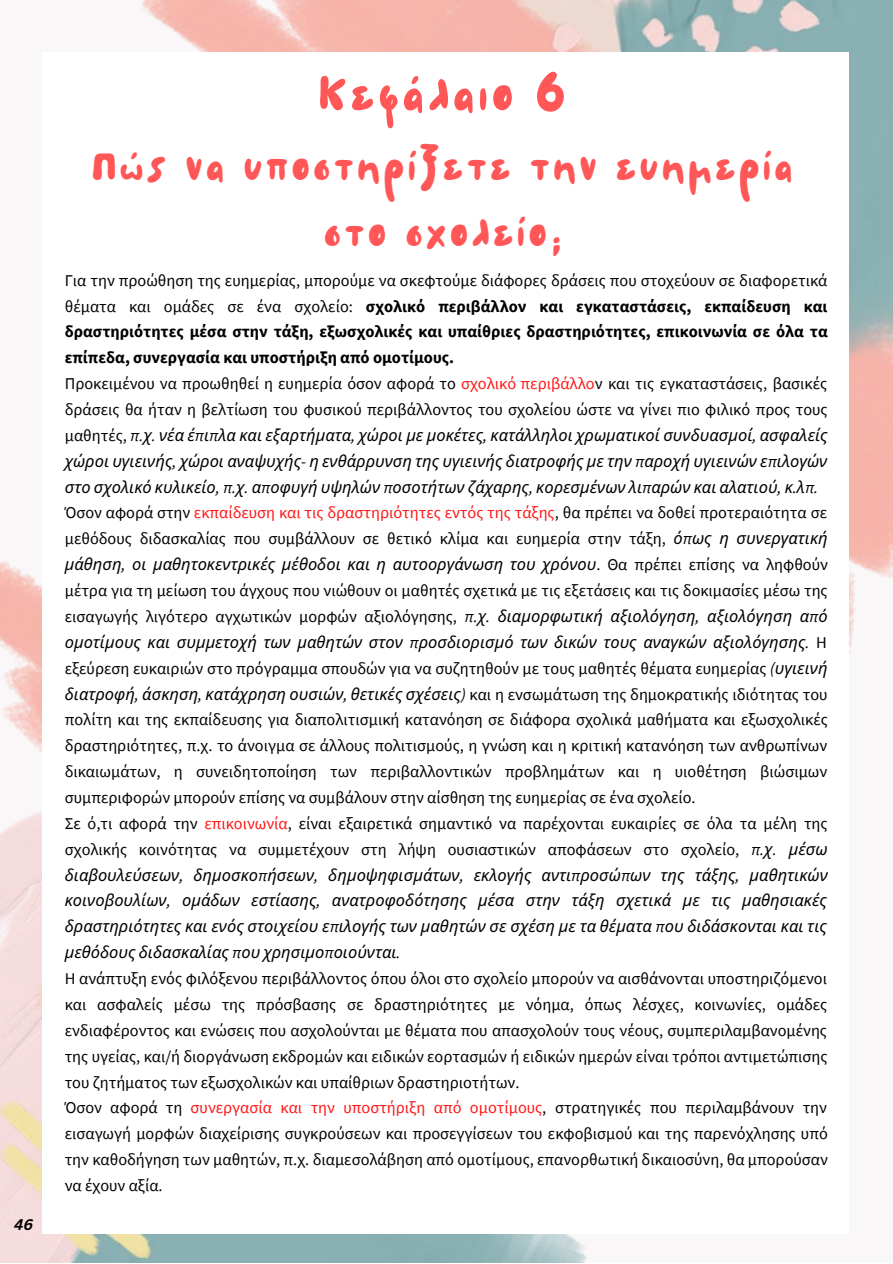
<style>
.page{position:relative;width:893px;height:1264px;background:#fff}
.page>*{position:absolute;margin:0;border:0;box-sizing:border-box;transform-origin:0 0}
.t1{font:52.5px "NF Lepetitcochon Regular";letter-spacing:.1em;color:#ff5757}
.t2{font:45px/66.3px "NF Lepetitcochon Regular";letter-spacing:.1em;color:#ff5757;text-align:center}
.t3{font:16.5px/25.8px "Source Sans Pro";color:#000}
.t4{font:italic 16.5px/25.8px "Noto Sans";color:#000;text-align:justify}
.t5{font:italic 700 15px "Canva Sans";color:#000}
.s1{font-weight:700}
.s2{color:#ff1616}
.s3{font-family:"Source Sans Pro";font-style:normal}
.s4{font-family:"Source Sans Pro"}
.s5{font-family:"Noto Sans";font-style:italic}
.s6{font-style:italic}
</style>
<div class="page">
<div style="left:0;top:0;width:892px;height:1262px;background:#faf7f8"></div>
<img style="left:0;top:561px;width:42px;height:191px">
<img style="left:0;top:812px;width:587px;height:450px">
<img style="left:142px;top:0;width:750px;height:654px">
<div style="left:43px;top:52px;width:805px;height:1181px;background:#fff"></div>
<p class="t5" style="left:14px;top:1218px;width:21px">46</p>
<h1 class="t1" style="left:319px;top:56px;width:247px">Κεφάλαιο 6</h1>
<h2 class="t2" style="left:92px;top:135px;width:701px">Πώς να υποστηρίξετε την ευημερία στο σχολείο;</h2>
<p class="t3" style="left:65px;top:267px;width:764px">Για την προώθηση της ευημερίας, μπορούμε να σκεφτούμε διάφορες δράσεις που στοχεύουν σε διαφορετικά θέματα και ομάδες σε ένα σχολείο: <span class="s1">σχολικό περιβάλλον και εγκαταστάσεις, εκπαίδευση και δραστηριότητες μέσα στην τάξη, εξωσχολικές και υπαίθριες δραστηριότητες, επικοινωνία σε όλα τα επίπεδα, συνεργασία και υποστήριξη από ομοτίμους.<br></span>Προκειμένου να προωθηθεί η ευημερία όσον αφορά το <span class="s2">σχολικό περιβάλλο</span>ν και τις εγκαταστάσεις, βασικές δράσεις θα ήταν η βελτίωση του φυσικού περιβάλλοντος του σχολείου ώστε να γίνει πιο φιλικό προς τους</p>
<p class="t4" style="left:65px;top:421px;width:764px"><span class="s3">μαθητές,</span> <span class="s4">π.</span>χ<span class="s4">.</span> νέα έ<span class="s4">π</span>ι<span class="s4">π</span>λα και εξαρτήματα<span class="s4">,</span> χώροι με μοκέτες<span class="s4">,</span> κατάλληλοι χρωματικοί συνδυασμοί<span class="s4">,</span> ασφαλείς χώροι υγιεινής<span class="s4">,</span> χώροι αναψυχής<span class="s4">-</span> η ενθάρρυνση της υγιεινής διατροφής με την <span class="s4">π</span>αροχή υγιεινών ε<span class="s4">π</span>ιλογών στο σχολικό κυλικείο<span class="s4">, π.</span>χ<span class="s4">.</span> α<span class="s4">π</span>οφυγή υψηλών <span class="s4">π</span>οσοτήτων ζάχαρης<span class="s4">,</span> κορεσμένων λι<span class="s4">π</span>αρών και αλατιού<span class="s4">,</span> κ<span class="s4">.</span>λ<span class="s4">π.</span></p>
<p class="t3" style="left:65px;top:499px;width:764px">Όσον αφορά στην <span class="s2">εκπαίδευση και τις δραστηριότητες εντός της τάξης</span>, θα πρέπει να δοθεί προτεραιότητα σε μεθόδους διδασκαλίας που συμβάλλουν σε θετικό κλίμα και ευημερία στην τάξη, <span class="s5">ό</span><span class="s6">π</span><span class="s5">ως η συνεργατική</span></p>
<p class="t4" style="left:65px;top:551px;width:764px">μάθηση<span class="s4">,</span> οι μαθητοκεντρικές μέθοδοι και η αυτοοργάνωση του χρόνου<span class="s3">. Θα πρέπει επίσης να ληφθούν</span></p>
<p class="t3" style="left:65px;top:577px;width:764px">μέτρα για τη μείωση του άγχους που νιώθουν οι μαθητές σχετικά με τις εξετάσεις και τις δοκιμασίες μέσω της εισαγωγής λιγότερο αγχωτικών μορφών αξιολόγησης, <span class="s6">π.</span><span class="s5">χ</span><span class="s6">.</span> <span class="s5">διαμορφωτική αξιολόγηση</span><span class="s6">,</span> <span class="s5">αξιολόγηση α</span><span class="s6">π</span><span class="s5">ό</span></p>
<p class="t4" style="left:65px;top:628px;width:763px">ομοτίμους και συμμετοχή των μαθητών στον <span class="s4">π</span>ροσδιορισμό των δικών τους αναγκών αξιολόγησης<span class="s4">.</span> <span class="s3">Η</span></p>
<p class="t3" style="left:65px;top:655px;width:764px">εξεύρεση ευκαιριών στο πρόγραμμα σπουδών για να συζητηθούν με τους μαθητές θέματα ευημερίας <span class="s6">(</span><span class="s5">υγιεινή</span></p>
<p class="t4" style="left:65px;top:680px;width:764px">διατροφή<span class="s4">,</span> άσκηση<span class="s4">,</span> κατάχρηση ουσιών<span class="s4">,</span> θετικές σχέσεις<span class="s4">)</span> <span class="s3">και η ενσωμάτωση της δημοκρατικής ιδιότητας του</span></p>
<p class="t3" style="left:65px;top:706px;width:764px">πολίτη και της εκπαίδευσης για διαπολιτισμική κατανόηση σε διάφορα σχολικά μαθήματα και εξωσχολικές δραστηριότητες, π.χ. το άνοιγμα σε άλλους πολιτισμούς, η γνώση και η κριτική κατανόηση των ανθρωπίνων δικαιωμάτων, η συνειδητοποίηση των περιβαλλοντικών προβλημάτων και η υιοθέτηση βιώσιμων συμπεριφορών μπορούν επίσης να συμβάλουν στην αίσθηση της ευημερίας σε ένα σχολείο.<br>Σε ό,τι αφορά την <span class="s2">επικοινωνία</span>, είναι εξαιρετικά σημαντικό να παρέχονται ευκαιρίες σε όλα τα μέλη της σχολικής κοινότητας να συμμετέχουν στη λήψη ουσιαστικών αποφάσεων στο σχολείο, <span class="s6">π.</span><span class="s5">χ</span><span class="s6">.</span> <span class="s5">μέσω</span></p>
<p class="t4" style="left:65px;top:861px;width:764px">διαβουλεύσεων<span class="s4">,</span> δημοσκο<span class="s4">π</span>ήσεων<span class="s4">,</span> δημοψηφισμάτων<span class="s4">,</span> εκλογής αντι<span class="s4">π</span>ροσώ<span class="s4">π</span>ων της τάξης<span class="s4">,</span> μαθητικών κοινοβουλίων<span class="s4">,</span> ομάδων εστίασης<span class="s4">,</span> ανατροφοδότησης μέσα στην τάξη σχετικά με τις μαθησιακές δραστηριότητες και ενός στοιχείου ε<span class="s4">π</span>ιλογής των μαθητών σε σχέση με τα θέματα <span class="s4">π</span>ου διδάσκονται και τις μεθόδους διδασκαλίας <span class="s4">π</span>ου χρησιμο<span class="s4">π</span>οιούνται<span class="s4">.</span></p>
<p class="t3" style="left:65px;top:965px;width:764px">Η ανάπτυξη ενός φιλόξενου περιβάλλοντος όπου όλοι στο σχολείο μπορούν να αισθάνονται υποστηριζόμενοι και ασφαλείς μέσω της πρόσβασης σε δραστηριότητες με νόημα, όπως λέσχες, κοινωνίες, ομάδες ενδιαφέροντος και ενώσεις που ασχολούνται με θέματα που απασχολούν τους νέους, συμπεριλαμβανομένης της υγείας, και/ή διοργάνωση εκδρομών και ειδικών εορτασμών ή ειδικών ημερών είναι τρόποι αντιμετώπισης του ζητήματος των εξωσχολικών και υπαίθριων δραστηριοτήτων.<br>Όσον αφορά τη <span class="s2">συνεργασία και την υποστήριξη από ομοτίμους</span>, στρατηγικές που περιλαμβάνουν την εισαγωγή μορφών διαχείρισης συγκρούσεων και προσεγγίσεων του εκφοβισμού και της παρενόχλησης υπό την καθοδήγηση των μαθητών, π.χ. διαμεσολάβηση από ομοτίμους, επανορθωτική δικαιοσύνη, θα μπορούσαν να έχουν αξία.</p>
</div>
